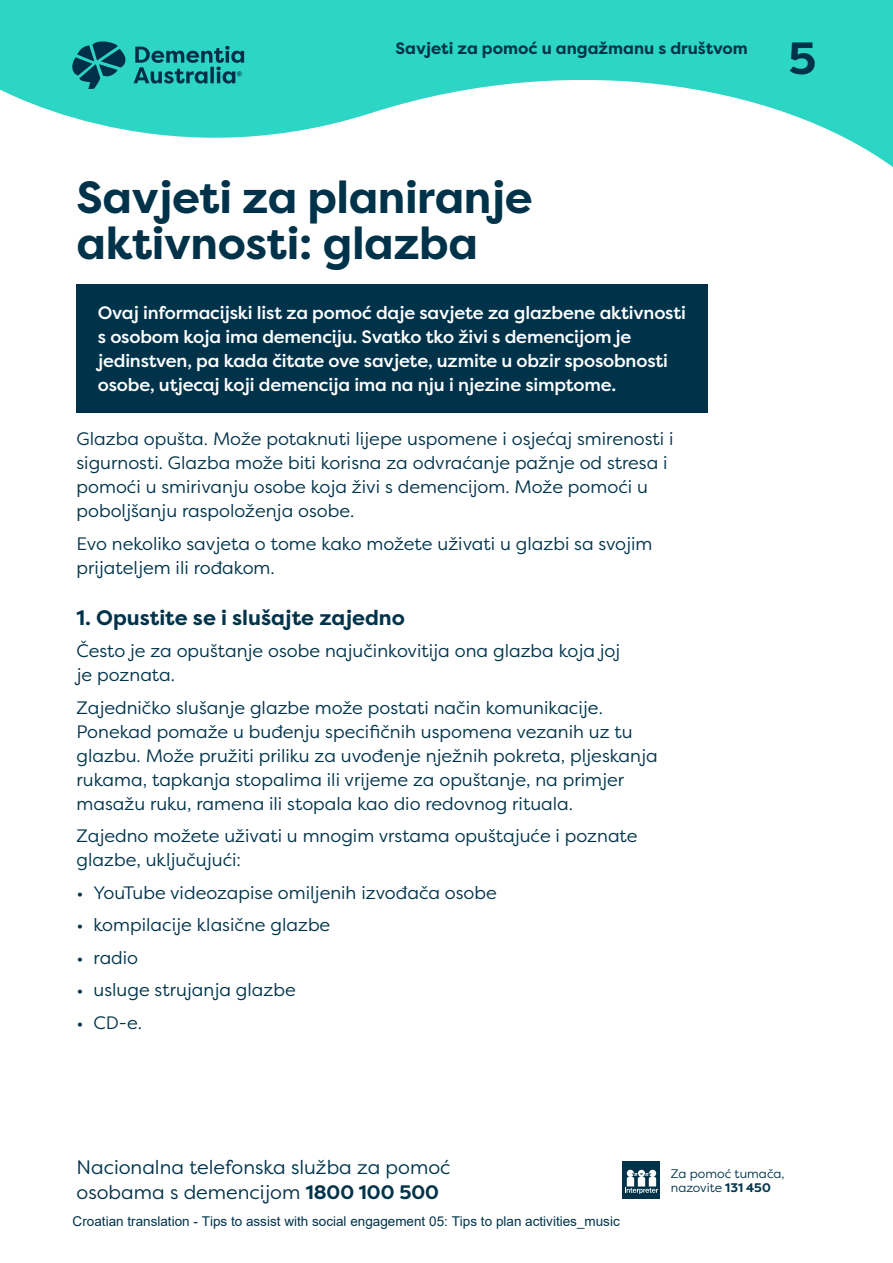
<style>
.page{position:relative;width:893px;height:1263px;background:#fff}
.page>*{position:absolute;margin:0;border:0;box-sizing:border-box;transform-origin:0 0}
.t1{font:700 45px/46.5px "Filson Pro";letter-spacing:-.01em;color:#00334a}
.t2{font:700 21px "Filson Pro";color:#00334a}
.t3{font:19.5px/24.9px "Filson Pro";color:#00334a}
.t4{font:18px/24px "Filson Pro";color:#00334a}
.t5{font:500 18px/24px "Filson Pro";letter-spacing:-.01em;color:#fff}
.t6{font:700 16.5px "Filson Pro";color:#00334a}
.t7{font:13.5px "Arial";color:#00334a}
.t8{font:12.45px/14.4px "Filson Pro";color:#00334a}
.s1{font-weight:700}
.s2{font-style:inherit}
</style>
<div class="page">
<svg style="left:0;top:0;width:893px;height:167px;fill:#2cd5c4"></svg>
<div style="left:623px;top:1161px;width:37px;height:38px;background:#00334a"></div>
<svg style="left:625px;top:1170px;width:33px;height:24px"></svg>
<svg style="left:72px;top:41px;width:172px;height:48px;background:#1d9d9a"></svg>
<div style="left:77px;top:285px;width:631px;height:128px;background:#00334a"></div>
<p class="t6" style="left:395px;top:38px;width:354px">Savjeti za pomoć u angažmanu s društvom</p>
<p class="t1" style="left:789px;top:36px;width:29px">5</p>
<p class="t1" style="left:77px;top:174px;width:458px">Savjeti za planiranje aktivnosti: glazba</p>
<p class="t5" style="left:98px;top:301px;width:590px">Ovaj informacijski list za pomoć daje savjete za glazbene aktivnosti s osobom koja ima demenciju. Svatko tko živi s demencijom je jedinstven, pa kada čitate ove savjete, uzmite u obzir sposobnosti osobe, utjecaj koji demencija ima na nju i njezine simptome.</p>
<p class="t4" style="left:77px;top:426px;width:599px">Glazba opušta. Može potaknuti lijepe uspomene i osjećaj smirenosti i sigurnosti. Glazba može biti korisna za odvraćanje pažnje od stresa i pomoći u smirivanju osobe koja živi s demencijom. Može pomoći u poboljšanju raspoloženja osobe.</p>
<p class="t4" style="left:77px;top:531px;width:577px">Evo nekoliko savjeta o tome kako možete uživati u glazbi sa svojim prijateljem ili rođakom.</p>
<p class="t2" style="left:77px;top:604px;width:330px">1. Opustite se i slušajte zajedno</p>
<p class="t4" style="left:77px;top:638px;width:545px">Često je za opuštanje osobe najučinkovitija ona glazba koja joj je poznata.</p>
<p class="t4" style="left:77px;top:695px;width:583px">Zajedničko slušanje glazbe može postati način komunikacije.<br>Ponekad pomaže u buđenju specifičnih uspomena vezanih uz tu glazbu. Može pružiti priliku za uvođenje nježnih pokreta, pljeskanja rukama, tapkanja stopalima ili vrijeme za opuštanje, na primjer masažu ruku, ramena ili stopala kao dio redovnog rituala.</p>
<p class="t4" style="left:77px;top:823px;width:563px">Zajedno možete uživati u mnogim vrstama opuštajuće i poznate glazbe, uključujući:</p>
<p class="t4" style="left:77px;top:880px;width:422px">• YouTube videozapise omiljenih izvođača osobe</p>
<p class="t4" style="left:77px;top:912px;width:255px">• kompilacije klasične glazbe</p>
<p class="t4" style="left:77px;top:945px;width:63px">• radio</p>
<p class="t4" style="left:77px;top:977px;width:221px">• usluge strujanja glazbe</p>
<p class="t4" style="left:77px;top:1010px;width:67px">• CD-e.</p>
<p class="t3" style="left:77px;top:1154px;width:376px">Nacionalna telefonska služba za pomoć osobama s demencijom <span class="s1">1800 100 500</span></p>
<p class="t7" style="left:73px;top:1212px;width:549px">Croatian <span class="s2">translation -</span> Tips to assist with social engagement 05<span class="s2">:</span> Tips to plan activities_music</p>
<p class="t8" style="left:671px;top:1166px;width:115px">Za pomoć tumača, nazovite <span class="s1">131 450</span></p>
</div>
